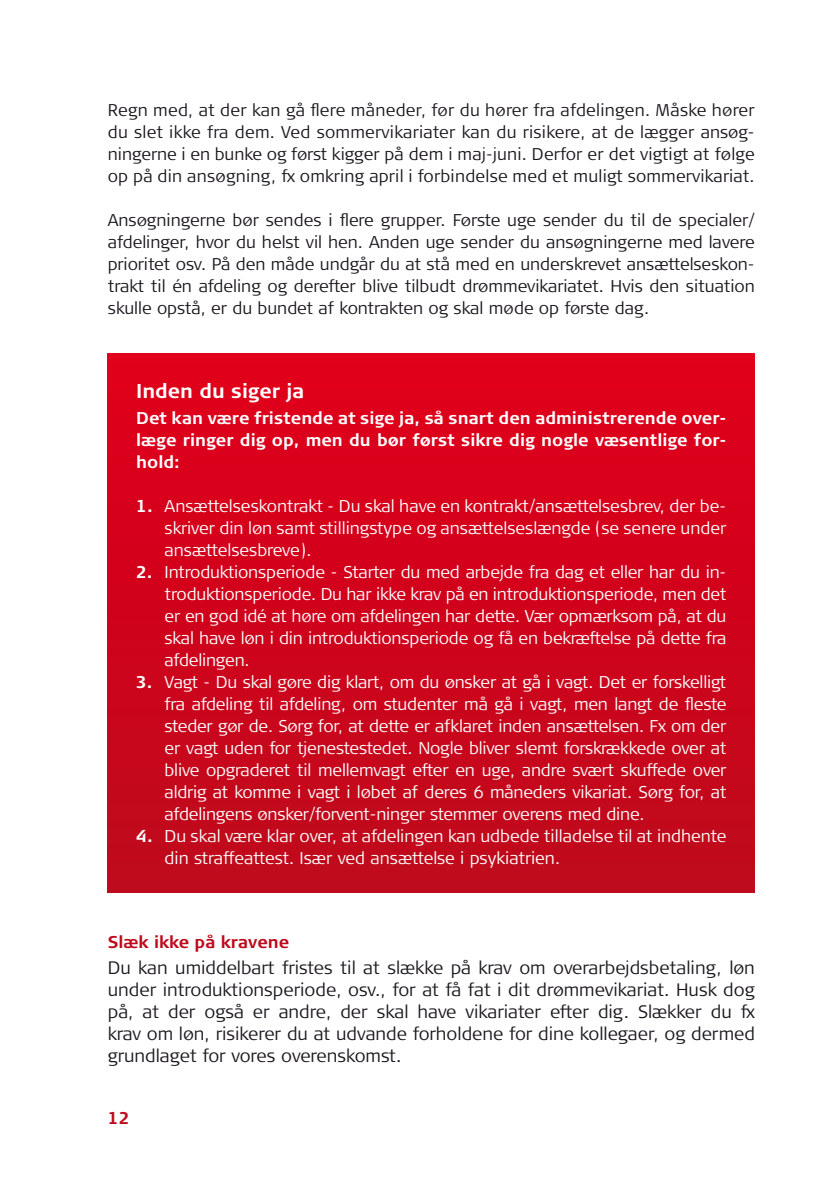
<style>
.page{position:relative;width:840px;height:1191px;background:#fff}
.page>*{position:absolute;margin:0;border:0;box-sizing:border-box;transform-origin:0 0}
.t1{font:700 20px "Signa Column";color:#fff}
.t2{font:300 18px/22px "Signa Column";color:#1a171c;text-align:justify}
.t3{font:300 17px/22px "Signa Column";letter-spacing:-.01em;color:#fff;text-align:justify}
.t4{font:300 17px/22px "Signa Column";color:#1a171c;text-align:justify}
.t5{font:700 17px/22px "Signa Column";color:#fff;text-align:justify}
.t6{font:700 17px "Signa Column";color:#bd0b1d}
.s1{font-weight:700}
</style>
<div class="page">
<div style="left:108px;top:354px;width:646px;height:539px;background:linear-gradient(to bottom,#e2001a,#bd0a1d)"></div>
<p class="t4" style="left:108px;top:99px;width:648px">Regn med, at der kan gå flere måneder, før du hører fra afdelingen. Måske hører du slet ikke fra dem. Ved sommervikariater kan du risikere, at de lægger ansøg&shy;ningerne i en bunke og først kigger på dem i maj-juni. Derfor er det vigtigt at følge op på din ansøgning, fx omkring april i forbindelse med et muligt sommervikariat.</p>
<p class="t4" style="left:108px;top:209px;width:648px">Ansøgningerne bør sendes i flere grupper. Første uge sender du til de specialer/ afdelinger, hvor du helst vil hen. Anden uge sender du ansøgningerne med lavere prioritet osv. På den måde undgår du at stå med en underskrevet ansættelseskon&shy;trakt til én afdeling og derefter blive tilbudt drømmevikariatet. Hvis den situation skulle opstå, er du bundet af kontrakten og skal møde op første dag.</p>
<p class="t1" style="left:136px;top:379px;width:170px">Inden du siger ja</p>
<p class="t5" style="left:136px;top:407px;width:591px">Det kan være fristende at sige ja, så snart den administrerende over&shy;læge ringer dig op, men du bør først sikre dig nogle væsentlige for&shy;hold:</p>
<p class="t3" style="left:164px;top:495px;width:563px;text-indent:-28px"><span class="s1">1.</span> Ansættelseskontrakt - Du skal have en kontrakt/ansættelsesbrev, der be&shy;skriver din løn samt stillingstype og ansættelseslængde (se senere under ansættelsesbreve).</p>
<p class="t3" style="left:164px;top:561px;width:563px;text-indent:-28px"><span class="s1">2.</span> Introduktionsperiode - Starter du med arbejde fra dag et eller har du in&shy;troduktionsperiode. Du har ikke krav på en introduktionsperiode, men det er en god idé at høre om afdelingen har dette. Vær opmærksom på, at du skal have løn i din introduktionsperiode og få en bekræftelse på dette fra afdelingen.</p>
<p class="t3" style="left:164px;top:671px;width:563px;text-indent:-28px"><span class="s1">3.</span> Vagt - Du skal gøre dig klart, om du ønsker at gå i vagt. Det er forskelligt fra afdeling til afdeling, om studenter må gå i vagt, men langt de fleste steder gør de. Sørg for, at dette er afklaret inden ansættelsen. Fx om der er vagt uden for tjenestestedet. Nogle bliver slemt forskrækkede over at blive opgraderet til mellemvagt efter en uge, andre svært skuffede over aldrig at komme i vagt i løbet af deres 6 måneders vikariat. Sørg for, at afdelingens ønsker/forvent-ninger stemmer overens med dine.</p>
<p class="t3" style="left:164px;top:825px;width:563px;text-indent:-28px"><span class="s1">4.</span> Du skal være klar over, at afdelingen kan udbede tilladelse til at indhente din straffeattest. Især ved ansættelse i psykiatrien.</p>
<p class="t6" style="left:108px;top:932px;width:183px">Slæk ikke på kravene</p>
<p class="t2" style="left:108px;top:957px;width:648px">Du kan umiddelbart fristes til at slække på krav om overarbejdsbetaling, løn under introduktionsperiode, osv., for at få fat i dit drømmevikariat. Husk dog på, at der også er andre, der skal have vikariater efter dig. Slækker du fx krav om løn, risikerer du at udvande forholdene for dine kollegaer, og dermed grundlaget for vores overenskomst.</p>
<p class="t6" style="left:108px;top:1108px;width:23px">12</p>
</div>
